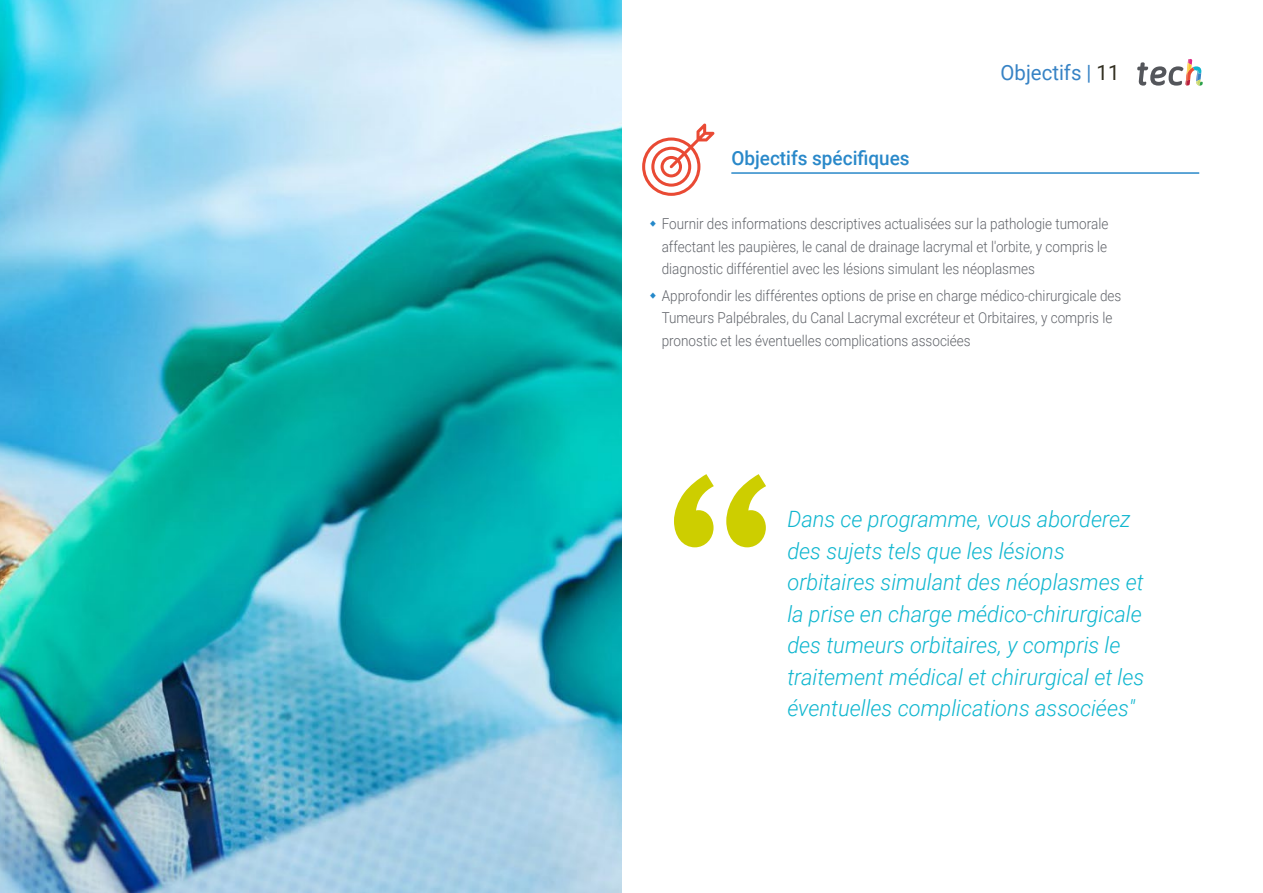
<style>
.page{position:relative;width:1263px;height:893px;background:#fff}
.page>*{position:absolute;margin:0;border:0;box-sizing:border-box;transform-origin:0 0}
.t1{font:italic 300 22.5px/31.5px "Roboto";color:#0fb6cf}
.t2{font:21px "Roboto";color:#3783c5}
.t3{font:500 19.5px "Roboto";color:#2988c9}
.t4{font:300 15px/22.5px "Roboto";color:#61646a;text-align:justify;scale:.9 1}
.s1{color:#312e20}
</style>
<div class="page">
<img style="left:0;top:0;width:621px;height:893px">
<svg style="left:1137px;top:59px;width:66px;height:27px"></svg>
<svg style="left:674px;top:474px;width:92px;height:73px"></svg>
<svg style="left:642px;top:123px;width:72px;height:73px"></svg>
<hr style="left:731px;top:173px;width:468px;height:1px;background:#2988c9">
<h3 class="t3" style="left:731px;top:144px;width:180px">Objectifs spécifiques</h3>
<h2 class="t2" style="left:1000px;top:58px;width:120px">Objectifs | <span class="s1">11</span></h2>
<p class="t4" style="left:662px;top:212px;width:498px">Fournir des informations descriptives actualisées sur la pathologie tumorale affectant les paupières, le canal de drainage lacrymal et l'orbite, y compris le diagnostic différentiel avec les lésions simulant les néoplasmes</p>
<p class="t4" style="left:662px;top:284px;width:512px;text-align:left">Approfondir les différentes options de prise en charge médico-chirurgicale des<br>Tumeurs Palpébrales, du Canal Lacrymal excréteur et Orbitaires, y compris le pronostic et les éventuelles complications associées</p>
<p class="t1" style="left:787px;top:503px;width:358px">Dans ce programme, vous aborderez des sujets tels que les lésions orbitaires simulant des néoplasmes et la prise en charge médico-chirurgicale des tumeurs orbitaires, y compris le traitement médical et chirurgical et les éventuelles complications associées"</p>
</div>
